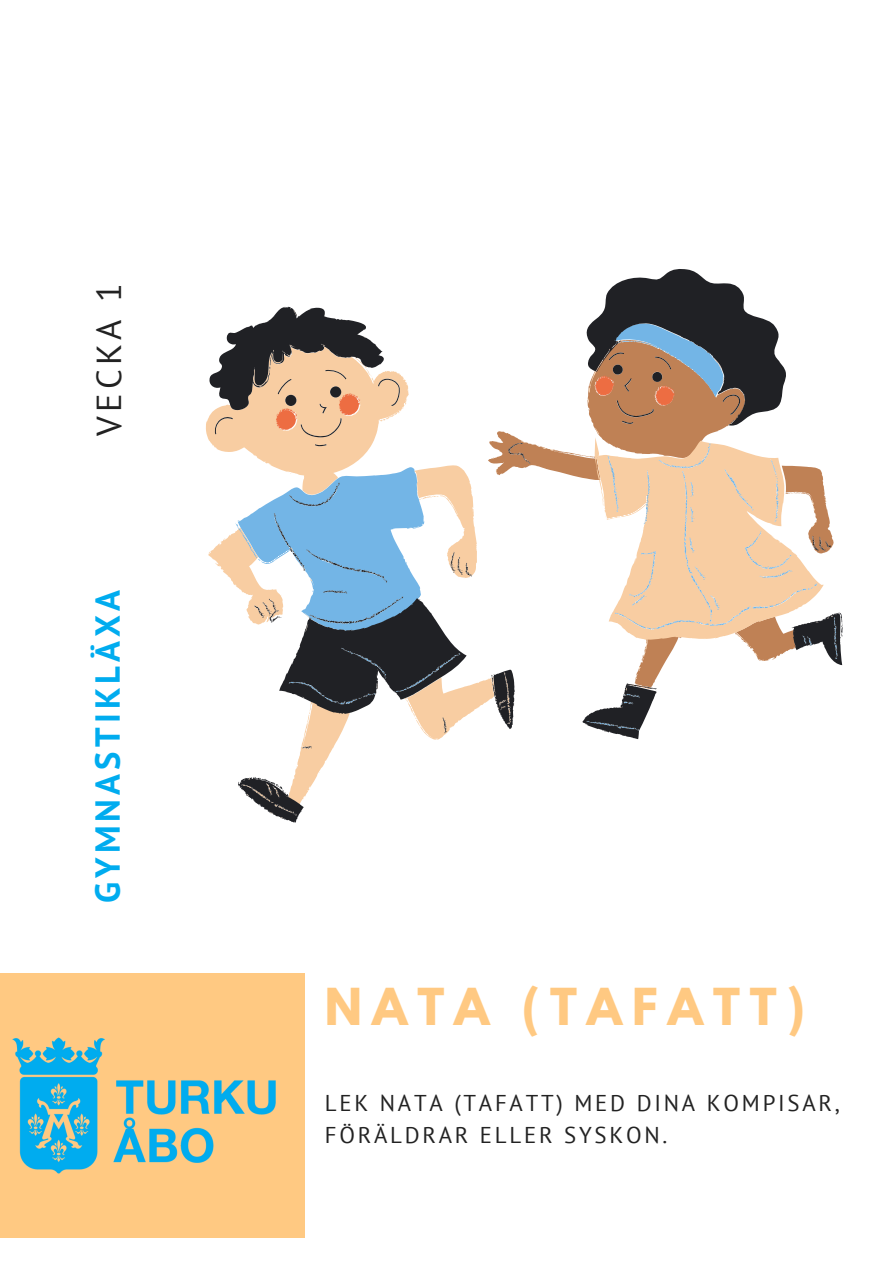
<style>
.page{position:relative;width:893px;height:1264px;background:#fff}
.page>*{position:absolute;margin:0;border:0;box-sizing:border-box;transform-origin:0 0}
.t1{font:700 45.15px "League Spartan";letter-spacing:.22em;color:#ffc982}
.t2{font:700 34.65px "PT Sans";letter-spacing:.12em;color:#00acef}
.t3{font:34.65px "PT Sans";letter-spacing:.12em;color:#222}
.t4{font:22.8px/32.5px "PT Sans";letter-spacing:.12em;color:#222}
</style>
<div class="page">
<div style="left:0;top:973px;width:304px;height:264px;background:#ffc982"></div>
<img style="left:12px;top:1037px;width:264px;height:137px">
<svg style="left:207px;top:269px;width:635px;height:553px"></svg>
<p class="t3" style="left:86px;top:435px;width:154px;rotate:-90deg">VECKA 1</p>
<p class="t2" style="left:84px;top:903px;width:315px;rotate:-90deg">GYMNASTIKLÄXA</p>
<p class="t1" style="left:325px;top:984px;width:481px">NATA (TAFATT)</p>
<p class="t4" style="left:325px;top:1085px;width:516px">LEK NATA (TAFATT) MED DINA KOMPISAR,<br>FÖRÄLDRAR ELLER SYSKON.</p>
</div>
